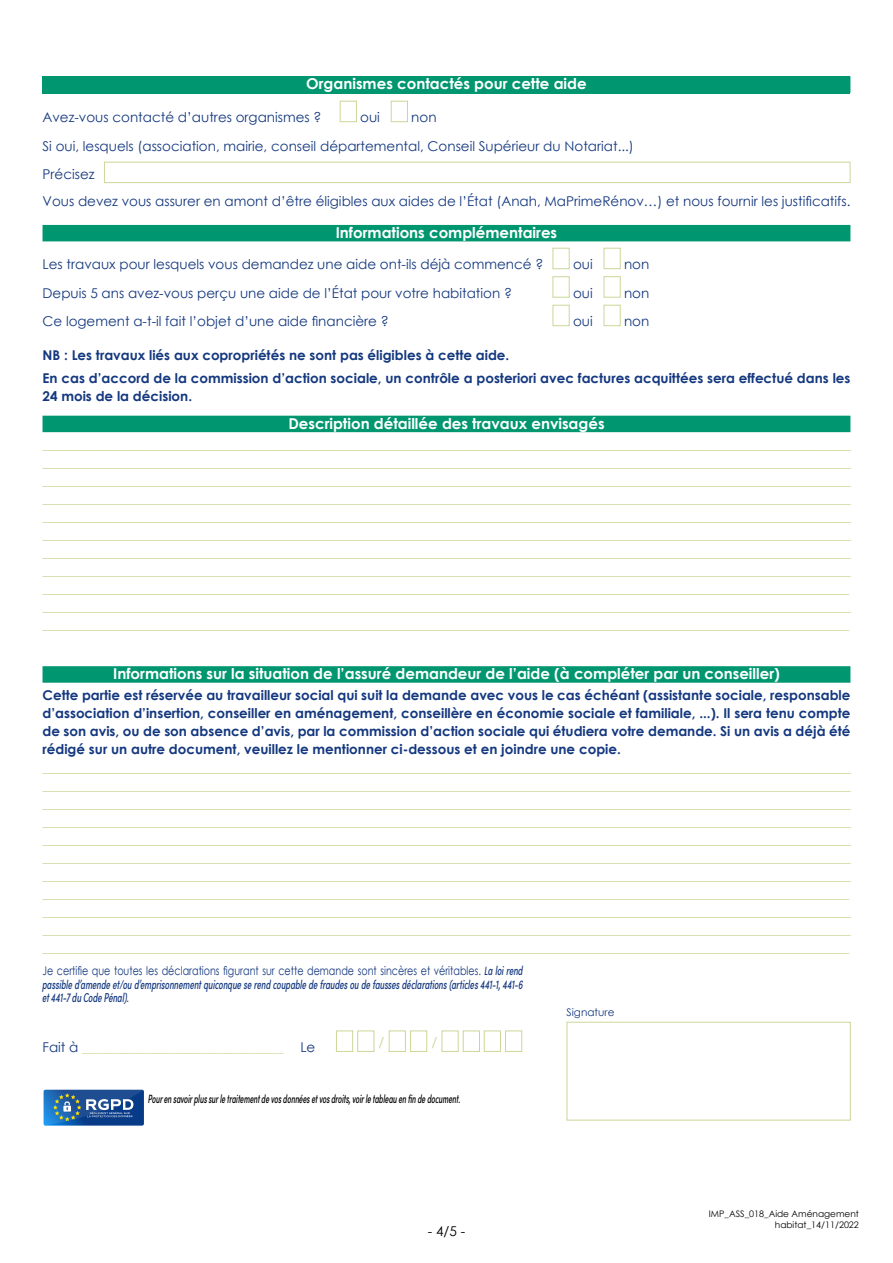
<style>
.page{position:relative;width:893px;height:1263px;background:#fff}
.page>*{position:absolute;margin:0;border:0;box-sizing:border-box;transform-origin:0 0}
.t1{font:15px/18px "Futura PT Cond";color:#cad798;text-align:justify}
.t2{font:700 15px "Century Gothic";color:#fff}
.t3{font:700 13.5px/18px "Century Gothic";color:#14387f}
.t4{font:13.5px/28.5px "Century Gothic";color:#14387f}
.t5{font:13.5px "Century Gothic";color:#cad798}
.t6{font:13.5px "Century Gothic";color:#000}
.t7{font:italic 12.9px/13.5px "Sofia Pro Condensed";color:#14387f;scale:.8 1}
.t8{font:12px "Century Gothic";color:#14387f;scale:.8 1}
.t9{font:italic 12px "Sofia Pro Condensed";color:#000;scale:.75 1}
.t10{font:10.5px "Century Gothic";color:#14387f}
.t11{font:9px/10.8px "Century Gothic";color:#000;text-align:right}
.s1{font-family:"Sofia Pro Condensed";font-style:italic}
.s2{font-family:"Sofia Pro Condensed";font-style:italic;font-size:12.9px}
.s3{color:#14387f}
</style>
<div class="page">
<div style="left:43px;top:225px;width:807px;height:16px;background:#009770"></div>
<div style="left:43px;top:416px;width:807px;height:16px;background:#009770"></div>
<div style="left:43px;top:666px;width:807px;height:17px;background:#009770"></div>
<div style="left:43px;top:77px;width:807px;height:17px;background:#009770"></div>
<div style="left:43px;top:76px;width:807px;height:17px;background:#009770"></div>
<div style="left:340px;top:101px;width:17px;height:21px;border:1px solid #cad798"></div>
<div style="left:391px;top:101px;width:17px;height:21px;border:1px solid #cad798"></div>
<div style="left:104px;top:162px;width:746px;height:21px;border:1px solid #cad798"></div>
<div style="left:553px;top:248px;width:17px;height:21px;border:1px solid #cad798"></div>
<div style="left:604px;top:248px;width:17px;height:21px;border:1px solid #cad798"></div>
<div style="left:553px;top:276px;width:17px;height:22px;border:1px solid #cad798"></div>
<div style="left:604px;top:276px;width:17px;height:22px;border:1px solid #cad798"></div>
<div style="left:553px;top:305px;width:17px;height:21px;border:1px solid #cad798"></div>
<div style="left:604px;top:305px;width:17px;height:21px;border:1px solid #cad798"></div>
<div style="left:336px;top:1030px;width:17px;height:22px;border:1px solid #cad798"></div>
<div style="left:357px;top:1030px;width:17px;height:22px;border:1px solid #cad798"></div>
<div style="left:389px;top:1030px;width:17px;height:22px;border:1px solid #cad798"></div>
<div style="left:410px;top:1030px;width:17px;height:22px;border:1px solid #cad798"></div>
<div style="left:442px;top:1030px;width:17px;height:22px;border:1px solid #cad798"></div>
<div style="left:463px;top:1030px;width:17px;height:22px;border:1px solid #cad798"></div>
<div style="left:484px;top:1030px;width:17px;height:22px;border:1px solid #cad798"></div>
<div style="left:505px;top:1030px;width:17px;height:22px;border:1px solid #cad798"></div>
<div style="left:567px;top:1022px;width:284px;height:98px;border:1px solid #cad798"></div>
<svg style="left:44px;top:1090px;width:100px;height:35px;background:#3567a1"></svg>
<p class="t2" style="left:306px;top:72px;width:282px">Organismes contactés pour cette aide</p>
<p class="t4" style="left:43px;top:103px;width:280px">Avez-vous contacté d’autres organismes ?</p>
<p class="t4" style="left:360px;top:103px;width:21px">oui</p>
<p class="t4" style="left:43px;top:103px;width:593px;text-indent:369px">non<br>Si oui, lesquels (association, mairie, conseil départemental, Conseil Supérieur du Notariat...)<br>Précisez</p>
<p class="t4" style="left:43px;top:186px;width:809px">Vous devez vous assurer en amont d’être éligibles aux aides de l’État (Anah, MaPrimeRénov…) et nous fournir les justificatifs.</p>
<p class="t2" style="left:336px;top:221px;width:223px">Informations complémentaires</p>
<p class="t4" style="left:43px;top:250px;width:502px">Les travaux pour lesquels vous demandez une aide ont-ils déjà commencé ?</p>
<p class="t4" style="left:573px;top:250px;width:21px">oui</p>
<p class="t4" style="left:624px;top:250px;width:27px">non</p>
<p class="t4" style="left:43px;top:278px;width:471px">Depuis 5 ans avez-vous perçu une aide de l’État pour votre habitation ?</p>
<p class="t4" style="left:573px;top:278px;width:21px">oui</p>
<p class="t4" style="left:624px;top:278px;width:27px">non</p>
<p class="t4" style="left:43px;top:307px;width:348px">Ce logement a-t-il fait l’objet d’une aide financière ?</p>
<p class="t4" style="left:573px;top:307px;width:21px">oui</p>
<p class="t4" style="left:624px;top:307px;width:27px">non</p>
<p class="t3" style="left:43px;top:344px;width:809px;line-height:22.2px">NB : Les travaux liés aux copropriétés ne sont pas éligibles à cette aide.<br>En cas d’accord de la commission d’action sociale, un contrôle a posteriori avec factures acquittées sera effectué dans les</p>
<p class="t3" style="left:43px;top:386px;width:151px">24 mois de la décision.</p>
<p class="t2" style="left:288px;top:412px;width:318px">Description détaillée des travaux envisagés</p>
<p class="t1" style="left:43px;top:435px;width:810px">________________________________________________________________________________________________________________ ________________________________________________________________________________________________________________ ________________________________________________________________________________________________________________ ________________________________________________________________________________________________________________ ________________________________________________________________________________________________________________ ________________________________________________________________________________________________________________ ________________________________________________________________________________________________________________ ________________________________________________________________________________________________________________ ________________________________________________________________________________________________________________ ________________________________________________________________________________________________________________ ________________________________________________________________________________________________________________</p>
<p class="t2" style="left:113px;top:662px;width:668px">Informations sur la situation de l’assuré demandeur de l’aide (à compléter par un conseiller)</p>
<p class="t3" style="left:43px;top:685px;width:809px;text-align:justify">Cette partie est réservée au travailleur social qui suit la demande avec vous le cas échéant (assistante sociale, responsable d’association d’insertion, conseiller en aménagement, conseillère en économie sociale et familiale, ...). Il sera tenu compte de son avis, ou de son absence d’avis, par la commission d’action sociale qui étudiera votre demande. Si un avis a déjà été rédigé sur un autre document, veuillez le mentionner ci-dessous et en joindre une copie.</p>
<p class="t1" style="left:43px;top:758px;width:810px">________________________________________________________________________________________________________________ ________________________________________________________________________________________________________________ ________________________________________________________________________________________________________________ ________________________________________________________________________________________________________________ ________________________________________________________________________________________________________________ ________________________________________________________________________________________________________________ ________________________________________________________________________________________________________________ ________________________________________________________________________________________________________________ ________________________________________________________________________________________________________________ ________________________________________________________________________________________________________________ ________________________________________________________________________________________________________________</p>
<p class="t8" style="left:43px;top:962px;width:602px">Je certifie que toutes les déclarations figurant sur cette demande sont sincères et véritables. <span class="s1">L</span><span class="s2">a loi rend</span></p>
<p class="t7" style="left:43px;top:977px;width:602px">passible d’amende et/ou d’emprisonnement quiconque se rend coupable de fraudes ou de fausses déclarations (articles 441-1, 441-6 et 441-7 du Code Pénal).</p>
<p class="t5" style="left:43px;top:1037px;width:242px"><span class="s3">Fait à</span> _______________________________</p>
<p class="t4" style="left:300px;top:1032px;width:16px">Le</p>
<p class="t5" style="left:379px;top:1033px;width:7px">/</p>
<p class="t5" style="left:431px;top:1033px;width:7px">/</p>
<p class="t10" style="left:567px;top:1004px;width:49px">Signature</p>
<p class="t9" style="left:148px;top:1090px;width:418px">Pour en savoir plus sur le traitement de vos données et vos droits, voir le tableau en fin de document.</p>
<p class="t6" style="left:428px;top:1221px;width:39px">- 4/5 -</p>
<p class="t11" style="left:709px;top:1208px;width:152px">IMP_ASS_018_Aide Aménagement habitat_14/11/2022</p>
</div>
